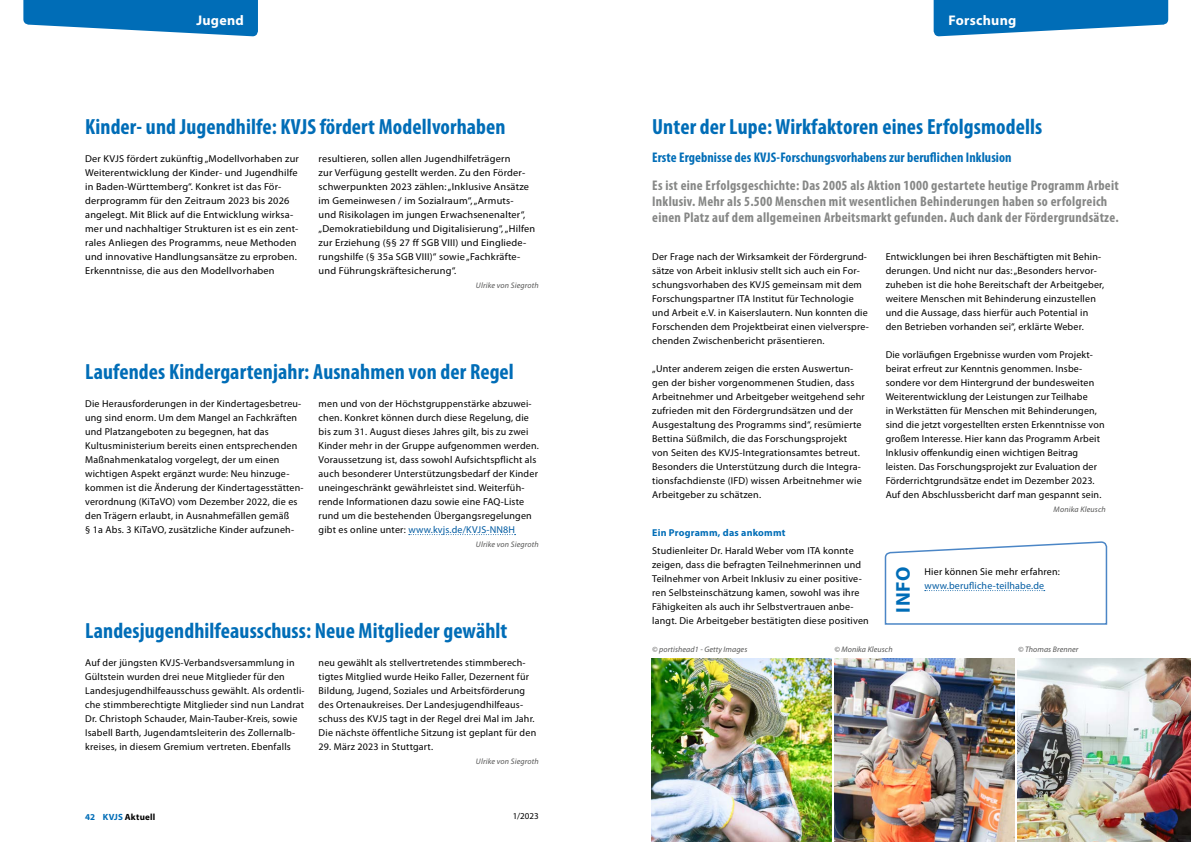
<style>
.page{position:relative;width:1191px;height:842px;background:#fff}
.page>*{position:absolute;margin:0;border:0;box-sizing:border-box;transform-origin:0 0}
.Inhalt_H1_Headline{font:700 condensed 22px "Myriad Pro";letter-spacing:.005em;color:#006db7}
.t1{font:700 20px "Myriad Pro";color:#006db7}
.Inhalt_P_Teaser{font:700 condensed 14px/16px "Myriad Pro";letter-spacing:.02em;color:#868786}
.Inhalt_H2_Subhead{font:700 condensed 14px "Myriad Pro";letter-spacing:.005em;color:#006db7}
.t2{font:700 14px "Myriad Pro";letter-spacing:.02em;color:#fff}
.Inhalt_P_Copytext{font:10px/14px "Myriad Pro";letter-spacing:.02em;color:#000}
.Inhalt_P_Copytext-2{font:10px "Myriad Pro";letter-spacing:.015em;color:#005ba2}
.Inhalt_H3_Überschrift_Blau{font:700 10px "Myriad Pro";letter-spacing:.02em;color:#006db7}
.t3{font:700 9px "Myriad Pro";letter-spacing:.02em;color:#000}
.t4{font:9px "Myriad Pro";color:#000}
.Inhalt_Autor{font:italic 8px "Myriad Pro";letter-spacing:.015em;color:#565655}
.s1{color:#005ba2}
.s2{color:#006db7}
</style>
<div class="page">
<svg style="left:23px;top:0;width:235px;height:36px;background:#2783c2"></svg>
<svg style="left:933px;top:0;width:235px;height:36px;background:#2883c2"></svg>
<svg style="left:409px;top:534px;width:106px;height:1px"></svg>
<svg style="left:884px;top:542px;width:224px;height:83px"></svg>
<img style="left:651px;top:658px;width:180px;height:184px">
<img style="left:834px;top:658px;width:180px;height:184px">
<img style="left:1017px;top:658px;width:174px;height:184px">
<h3 class="t2" style="left:196px;top:11px;width:49px">Jugend</h3>
<h3 class="t2" style="left:948px;top:11px;width:69px">Forschung</h3>
<h1 class="Inhalt_H1_Headline" style="left:85px;top:112px;width:422px">Kinder- und Jugendhilfe: KVJS fördert Modellvorhaben</h1>
<p class="Inhalt_P_Copytext" style="left:85px;top:151px;width:215px">Der KVJS fördert zukünftig „Modellvorhaben zur Weiterentwicklung der Kinder- und Jugendhilfe in Baden-Württemberg“. Konkret ist das För&shy;derprogramm für den Zeitraum 2023 bis 2026 angelegt. Mit Blick auf die Entwicklung wirksa&shy;mer und nachhaltiger Strukturen ist es ein zent&shy;rales Anliegen des Programms, neue Methoden und innovative Handlungsansätze zu erproben.<br>Erkenntnisse, die aus den Modellvorhaben</p>
<p class="Inhalt_P_Copytext" style="left:319px;top:151px;width:218px">resultieren, sollen allen Jugendhilfeträgern<br>zur Verfügung gestellt werden. Zu den Förder&shy;schwerpunkten 2023 zählen: „Inklusive Ansätze im Gemeinwesen / im Sozialraum“, „Armuts-<br>und Risikolagen im jungen Erwachsenenalter“, „Demokratiebildung und Digitalisierung“, „Hilfen zur Erziehung (§§ 27 ff SGB VIII) und Eingliede&shy;rungshilfe (§ 35a SGB VIII)“ sowie „Fachkräfte&shy;und Führungskräftesicherung“.</p>
<p class="Inhalt_Autor" style="left:476px;top:280px;width:65px">Ulrike von Siegroth</p>
<h1 class="Inhalt_H1_Headline" style="left:85px;top:357px;width:430px">Laufendes Kindergartenjahr: Ausnahmen von der Regel</h1>
<p class="Inhalt_P_Copytext" style="left:85px;top:396px;width:220px">Die Herausforderungen in der Kindertagesbetreu&shy;ung sind enorm. Um dem Mangel an Fachkräften und Platzangeboten zu begegnen, hat das Kultusministerium bereits einen entsprechenden Maßnahmenkatalog vorgelegt, der um einen wichtigen Aspekt ergänzt wurde: Neu hinzuge&shy;kommen ist die Änderung der Kindertagesstätten&shy;verordnung (KiTaVO) vom Dezember 2022, die es den Trägern erlaubt, in Ausnahmefällen gemäß<br>§ 1a Abs. 3 KiTaVO, zusätzliche Kinder aufzuneh-</p>
<p class="Inhalt_P_Copytext" style="left:319px;top:396px;width:222px">men und von der Höchstgruppenstärke abzuwei&shy;chen. Konkret können durch diese Regelung, die bis zum 31. August dieses Jahres gilt, bis zu zwei Kinder mehr in der Gruppe aufgenommen werden.<br>Voraussetzung ist, dass sowohl Aufsichtspflicht als auch besonderer Unterstützungsbedarf der Kinder uneingeschränkt gewährleistet sind. Weiterfüh&shy;rende Informationen dazu sowie eine FAQ-Liste rund um die bestehenden Übergangsregelungen gibt es online unter: <span class="s1">www.kvjs.de/KVJS-NN8H</span></p>
<p class="Inhalt_Autor" style="left:476px;top:539px;width:65px">Ulrike von Siegroth</p>
<h1 class="Inhalt_H1_Headline" style="left:85px;top:616px;width:424px">Landesjugendhilfeausschuss: Neue Mitglieder gewählt</h1>
<p class="Inhalt_P_Copytext" style="left:85px;top:655px;width:221px">Auf der jüngsten KVJS-Verbandsversammlung in Gültstein wurden drei neue Mitglieder für den Landesjugendhilfeausschuss gewählt. Als ordentli&shy;che stimmberechtigte Mitglieder sind nun Landrat Dr. Christoph Schauder, Main-Tauber-Kreis, sowie Isabell Barth, Jugendamtsleiterin des Zollernalb&shy;kreises, in diesem Gremium vertreten. Ebenfalls</p>
<p class="Inhalt_P_Copytext" style="left:319px;top:655px;width:219px">neu gewählt als stellvertretendes stimmberech&shy;tigtes Mitglied wurde Heiko Faller, Dezernent für Bildung, Jugend, Soziales und Arbeitsförderung des Ortenaukreises. Der Landesjugendhilfeaus&shy;schuss des KVJS tagt in der Regel drei Mal im Jahr.<br>Die nächste öffentliche Sitzung ist geplant für den</p>
<p class="Inhalt_P_Copytext" style="left:319px;top:739px;width:116px">29. März 2023 in Stuttgart.</p>
<p class="Inhalt_Autor" style="left:476px;top:756px;width:65px">Ulrike von Siegroth</p>
<p class="t3" style="left:85px;top:811px;width:72px"><span class="s2">42 KVJS</span> Aktuell</p>
<p class="t4" style="left:513px;top:811px;width:27px">1/2023</p>
<h1 class="Inhalt_H1_Headline" style="left:652px;top:112px;width:391px">Unter der Lupe: Wirkfaktoren eines Erfolgsmodells</h1>
<h2 class="Inhalt_H2_Subhead" style="left:652px;top:148px;width:361px">Erste Ergebnisse des KVJS-Forschungsvorhabens zur beruflichen Inklusion</h2>
<p class="Inhalt_P_Teaser" style="left:652px;top:177px;width:468px">Es ist eine Erfolgsgeschichte: Das 2005 als Aktion 1000 gestartete heutige Programm Arbeit<br>Inklusiv. Mehr als 5.500 Menschen mit wesentlichen Behinderungen haben so erfolgreich einen Platz auf dem allgemeinen Arbeitsmarkt gefunden. Auch dank der Fördergrundsätze.</p>
<p class="Inhalt_P_Copytext" style="left:652px;top:249px;width:218px">Der Frage nach der Wirksamkeit der Fördergrund&shy;sätze von Arbeit inklusiv stellt sich auch ein For&shy;schungsvorhaben des KVJS gemeinsam mit dem Forschungspartner ITA Institut für Technologie und Arbeit e.V. in Kaiserslautern. Nun konnten die Forschenden dem Projektbeirat einen vielverspre&shy;chenden Zwischenbericht präsentieren.</p>
<p class="Inhalt_P_Copytext" style="left:652px;top:361px;width:214px">„Unter anderem zeigen die ersten Auswertun&shy;gen der bisher vorgenommenen Studien, dass Arbeitnehmer und Arbeitgeber weitgehend sehr zufrieden mit den Fördergrundsätzen und der Ausgestaltung des Programms sind“, resümierte Bettina Süßmilch, die das Forschungsprojekt von Seiten des KVJS-Integrationsamtes betreut.<br>Besonders die Unterstützung durch die Integra&shy;tionsfachdienste (IFD) wissen Arbeitnehmer wie Arbeitgeber zu schätzen.</p>
<h3 class="Inhalt_H3_Überschrift_Blau" style="left:652px;top:526px;width:135px">Ein Programm, das ankommt</h3>
<p class="Inhalt_P_Copytext" style="left:652px;top:543px;width:218px">Studienleiter Dr. Harald Weber vom ITA konnte zeigen, dass die befragten Teilnehmerinnen und Teilnehmer von Arbeit Inklusiv zu einer positive&shy;ren Selbsteinschätzung kamen, sowohl was ihre Fähigkeiten als auch ihr Selbstvertrauen anbe&shy;langt. Die Arbeitgeber bestätigten diese positiven</p>
<p class="Inhalt_P_Copytext" style="left:885px;top:249px;width:220px">Entwicklungen bei ihren Beschäftigten mit Behin&shy;derungen. Und nicht nur das: „Besonders hervor&shy;zuheben ist die hohe Bereitschaft der Arbeitgeber, weitere Menschen mit Behinderung einzustellen und die Aussage, dass hierfür auch Potential in den Betrieben vorhanden sei“, erklärte Weber.</p>
<p class="Inhalt_P_Copytext" style="left:885px;top:347px;width:220px">Die vorläufigen Ergebnisse wurden vom Projekt&shy;beirat erfreut zur Kenntnis genommen. Insbe&shy;sondere vor dem Hintergrund der bundesweiten Weiterentwicklung der Leistungen zur Teilhabe<br>in Werkstätten für Menschen mit Behinderungen, sind die jetzt vorgestellten ersten Erkenntnisse von großem Interesse. Hier kann das Programm Arbeit Inklusiv offenkundig einen wichtigen Beitrag leisten. Das Forschungsprojekt zur Evaluation der Förderrichtgrundsätze endet im Dezember 2023.<br>Auf den Abschlussbericht darf man gespannt sein.</p>
<p class="Inhalt_Autor" style="left:1053px;top:504px;width:54px">Monika Kleusch</p>
<h2 class="t1" style="left:890px;top:612px;width:47px;rotate:-90deg">INFO</h2>
<p class="Inhalt_P_Copytext" style="left:924px;top:564px;width:137px">Hier können Sie mehr erfahren:</p>
<p class="Inhalt_P_Copytext-2" style="left:924px;top:579px;width:121px">www.berufliche-teilhabe.de</p>
<p class="Inhalt_Autor" style="left:652px;top:644px;width:97px">© portishead1 - Getty Images</p>
<p class="Inhalt_Autor" style="left:834px;top:644px;width:60px">© Monika Kleusch</p>
<p class="Inhalt_Autor" style="left:1018px;top:644px;width:62px">© Thomas Brenner</p>
</div>
